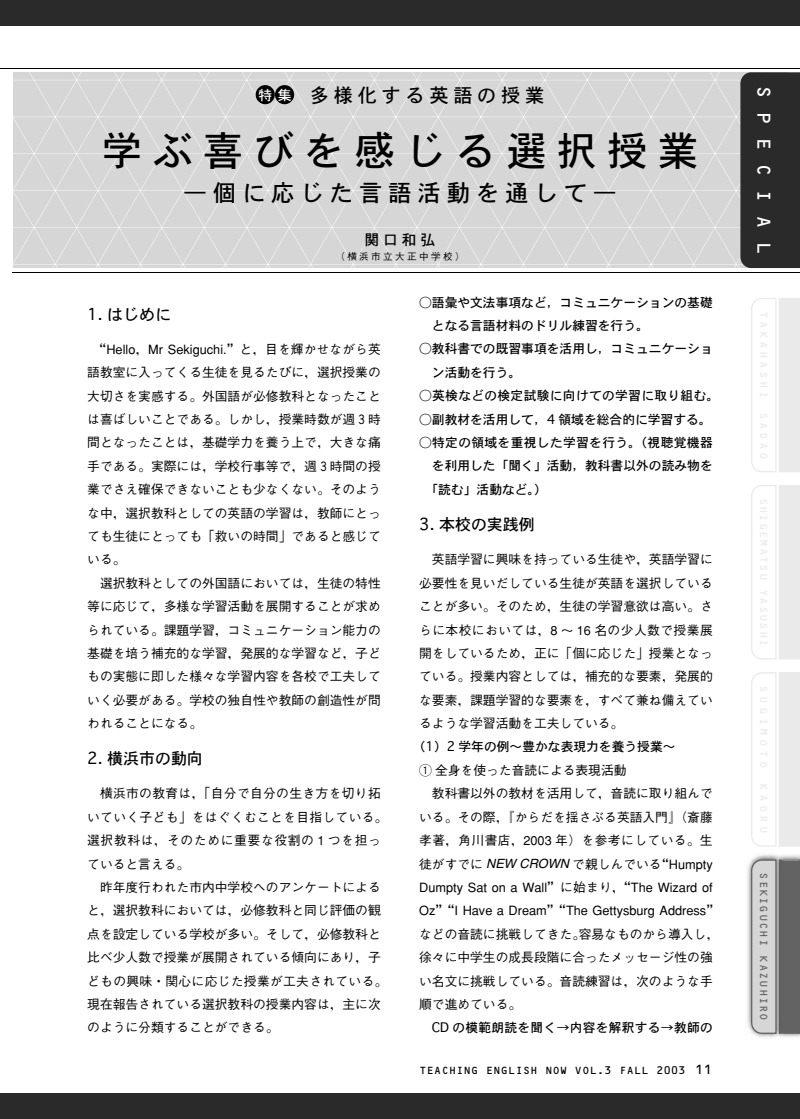
<style>
.page{position:relative;width:800px;height:1119px;background:#fff}
.page>*{position:absolute;margin:0;border:0;box-sizing:border-box;transform-origin:0 0}
.t1{font:40.35px "Osaka";letter-spacing:.25em;color:#000}
.t2{font:23.4px "Osaka";letter-spacing:.25em;color:#000}
.t3{font:19.2px "Osaka";letter-spacing:.25em;color:#000}
.t4{font:19.2px "OCRB";letter-spacing:.64em;color:#fff}
.t5{font:15.9px "Osaka";color:#000}
.t6{font:14.85px "Osaka";color:#000}
.t7{font:500 12.75px/23.4px "Gothic BBB";color:#000;text-align:justify}
.t8{font:12.75px/23.4px "Osaka";color:#000}
.t9{font:500 12.75px/23.4px "Gothic BBB";letter-spacing:.025em;color:#000}
.t10{font:12.75px "Osaka";letter-spacing:.025em;color:#000}
.t11{font:500 12.75px "Gothic BBB";letter-spacing:.035em;color:#000}
.t12{font:12.75px "Osaka";letter-spacing:.02em;color:#000}
.t13{font:10.65px "OCRB";letter-spacing:-.025em;color:#000}
.t14{font:10.65px "OCRB";letter-spacing:.06em;color:#636363}
.t15{font:500 9.6px "Gothic BBB";letter-spacing:.25em;color:#000}
.s1{font-size:13.8px;color:#fff}
.s2{font-family:"Gth Hround";font-weight:400}
.s3{font-family:"Helvetica";font-weight:400;font-style:italic}
.s4{font-size:12.75px}
</style>
<div class="page">
<svg style="left:13px;top:72px;width:727px;height:196px;background:#d7d7d7"></svg>
<div style="left:0;top:0;width:13px;height:26px;background:#2a2a2a"></div>
<div style="left:0;top:1093px;width:13px;height:25px;background:#2a2a2a"></div>
<div style="left:13px;top:0;width:786px;height:26px;background:#2a2a2a"></div>
<div style="left:13px;top:1093px;width:786px;height:25px;background:#2a2a2a"></div>
<svg style="left:751px;top:672px;width:49px;height:175px"></svg>
<div style="left:740px;top:72px;width:59px;height:196px;background:#2a2a2a"></div>
<hr style="left:0;top:68px;width:799px;height:1px;background:#000">
<svg style="left:751px;top:485px;width:49px;height:174px"></svg>
<svg style="left:751px;top:298px;width:49px;height:174px"></svg>
<hr style="left:13px;top:272px;width:786px;height:1px;background:#000">
<img style="left:747px;top:854px;width:52px;height:184px">
<div style="left:782px;top:859px;width:17px;height:174px;background:#636363"></div>
<img style="left:772px;top:854px;width:10px;height:184px">
<img style="left:778px;top:859px;width:4px;height:174px">
<svg style="left:750px;top:859px;width:26px;height:174px;background:#cbcbcb"></svg>
<div style="left:255px;top:85px;width:20px;height:19px;background:#000;border-radius:50%"></div>
<div style="left:275px;top:85px;width:19px;height:19px;background:#000;border-radius:50%"></div>
<h3 class="t3" style="left:258px;top:82px;width:287px"><span class="s1">特集</span> 多様化する英語の授業</h3>
<h1 class="t1" style="left:102px;top:124px;width:597px">学ぶ喜びを感じる選択授業</h1>
<h2 class="t2" style="left:183px;top:177px;width:434px">―個に応じた言語活動を通して―</h2>
<p class="t6" style="left:364px;top:230px;width:72px">関口和弘</p>
<p class="t15" style="left:335px;top:251px;width:131px">（横浜市立大正中学校）</p>
<p class="t5" style="left:87px;top:303px;width:85px">1. はじめに</p>
<p class="t7" style="left:87px;top:337px;width:295px;text-indent:6px">“Hello，Mr Sekiguchi.”と，目を輝かせながら英語教室に入ってくる生徒を見るたびに，選択授業の大切さを実感する。外国語が必修教科となったことは喜ばしいことである。しかし，授業時数が週３時間となったことは，基礎学力を養う上で，大きな痛手である。実際には，学校行事等で，週３時間の授業でさえ確保できないことも少なくない。そのような中，選択教科としての英語の学習は，教師にとっても生徒にとっても「救いの時間」であると感じている。</p>
<p class="t7" style="left:87px;top:571px;width:295px;text-indent:13px">選択教科としての外国語においては，生徒の特性等に応じて，多様な学習活動を展開することが求められている。課題学習，コミュニケーション能力の基礎を培う補充的な学習，発展的な学習など，子どもの実態に即した様々な学習内容を各校で工夫していく必要がある。学校の独自性や教師の創造性が問われることになる。</p>
<p class="t5" style="left:87px;top:748px;width:117px">2. 横浜市の動向</p>
<p class="t9" style="left:87px;top:782px;width:301px;text-indent:13px">横浜市の教育は，「自分で自分の生き方を切り拓いていく子ども」をはぐくむことを目指している。選択教科は，そのために重要な役割の 1 つを担っていると言える。</p>
<p class="t7" style="left:87px;top:875px;width:301px;text-align:left;text-indent:13px">昨年度行われた市内中学校へのアンケートによると，選択教科においては，必修教科と同じ評価の観点を設定している学校が多い。そして，必修教科と比べ少人数で授業が展開されている傾向にあり，子どもの興味・関心に応じた授業が工夫されている。現在報告されている選択教科の授業内容は，主に次のように分類することができる。</p>
<p class="t8" style="left:432px;top:290px;width:282px;text-indent:-13px">○ 語彙や文法事項など，コミュニケーションの基礎となる言語材料のドリル練習を行う。</p>
<p class="t8" style="left:432px;top:337px;width:282px;text-indent:-13px">○ 教科書での既習事項を活用し，コミュニケーション活動を行う。</p>
<p class="t10" style="left:419px;top:387px;width:301px">○英検などの検定試験に向けての学習に取り組む。</p>
<p class="t8" style="left:419px;top:407px;width:294px">○副教材を活用して，4 領域を総合的に学習する。</p>
<p class="t10" style="left:419px;top:434px;width:295px">○ 特定の領域を重視した学習を行う。（視聴覚機器</p>
<p class="t8" style="left:432px;top:454px;width:282px">を利用した「聞く」活動，教科書以外の読み物を</p>
<p class="t8" style="left:425px;top:477px;width:123px">「読む」活動など。）</p>
<p class="t5" style="left:419px;top:514px;width:117px">3. 本校の実践例</p>
<p class="t7" style="left:419px;top:548px;width:295px;text-indent:13px">英語学習に興味を持っている生徒や，英語学習に必要性を見いだしている生徒が英語を選択していることが多い。そのため，生徒の学習意欲は高い。さらに本校においては，8 ～ 16 名の少人数で授業展開をしているため，正に「個に応じた」授業となっている。授業内容としては，補充的な要素，発展的な要素，課題学習的な要素を，すべて兼ね備えているような学習活動を工夫している。</p>
<p class="t8" style="left:412px;top:734px;width:264px">（1）2 学年の例～豊かな表現力を養う授業～</p>
<p class="t7" style="left:419px;top:758px;width:209px"><span class="s2">q</span> 全身を使った音読による表現活動</p>
<p class="t7" style="left:432px;top:782px;width:282px">教科書以外の教材を活用して，音読に取り組んで</p>
<p class="t7" style="left:419px;top:805px;width:295px">いる。その際，『からだを揺さぶる英語入門』（斎藤</p>
<p class="t11" style="left:419px;top:833px;width:295px">孝著，角川書店，2003 年）を参考にしている。生</p>
<p class="t7" style="left:419px;top:852px;width:295px">徒がすでに <span class="s3">NEW CROWN</span> で親しんでいる“Humpty</p>
<p class="t7" style="left:419px;top:875px;width:295px">Dumpty Sat on a Wall”に始まり，“The Wizard of</p>
<p class="t7" style="left:419px;top:899px;width:301px">Oz”“I Have a Dream”“The Gettysburg Address”</p>
<p class="t7" style="left:419px;top:922px;width:301px">などの音読に挑戦してきた。容易なものから導入し，</p>
<p class="t7" style="left:419px;top:946px;width:295px">徐々に中学生の成長段階に合ったメッセージ性の強</p>
<p class="t7" style="left:419px;top:969px;width:295px">い名文に挑戦している。音読練習は，次のような手</p>
<p class="t7" style="left:419px;top:992px;width:104px">順で進めている。</p>
<p class="t12" style="left:432px;top:1019px;width:282px">CD の模範朗読を聞く→内容を解釈する→教師の</p>
<p class="t13" style="left:419px;top:1064px;width:295px">TEACHING ENGLISH NOW VOL.3 FALL 2003 <span class="s4">11</span></p>
<h3 class="t4" style="left:774px;top:85px;width:172px;rotate:90deg">SPECIAL</h3>
<p class="t14" style="left:769px;top:872px;width:150px;rotate:90deg">SEKIGUCHI KAZUHIRO</p>
</div>
